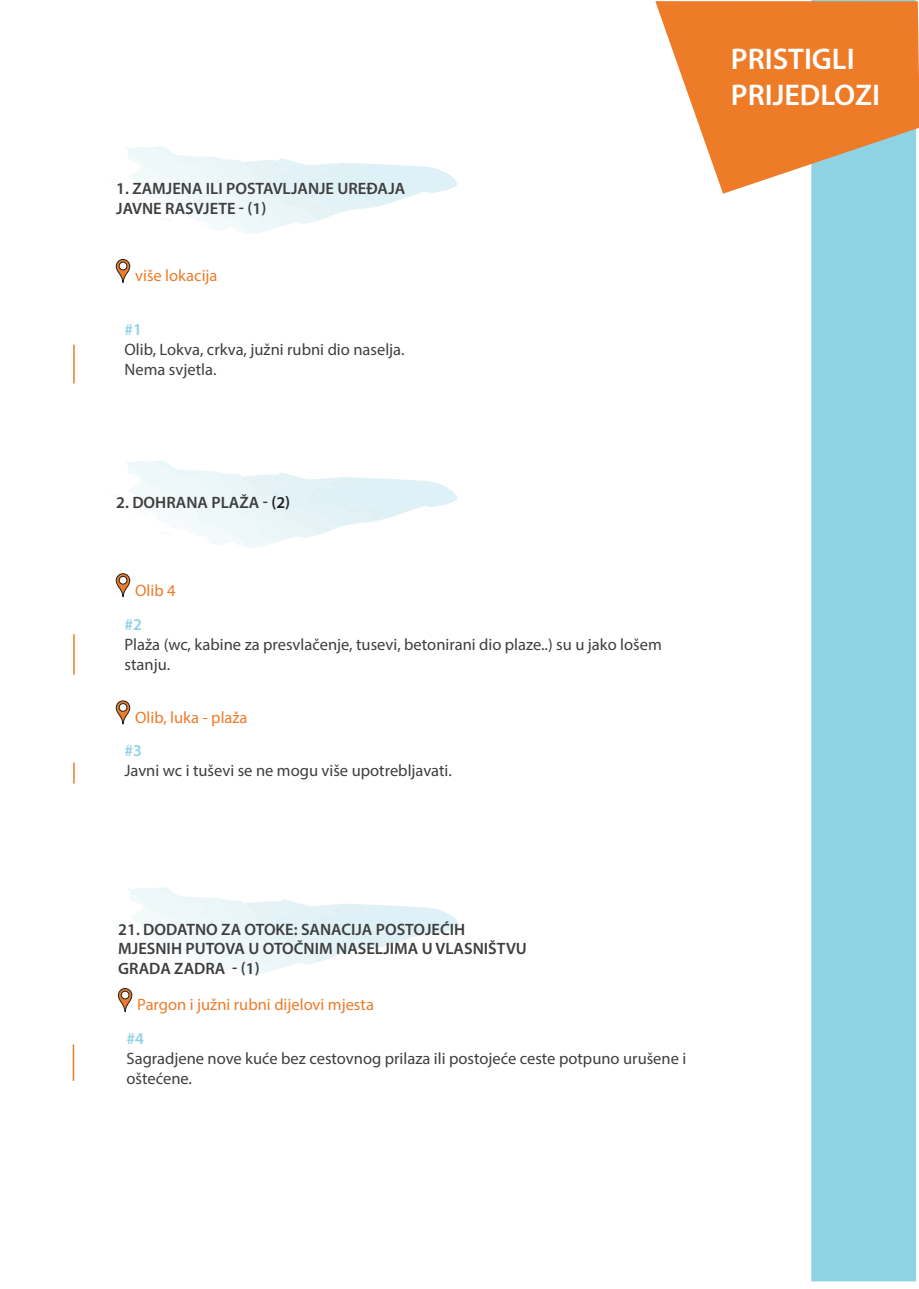
<style>
.page{position:relative;width:919px;height:1289px;background:#fff}
.page>*{position:absolute;margin:0;border:0;box-sizing:border-box;transform-origin:0 0}
.t1{font:600 30px/36px "Myriad Pro";color:#fff}
.t2{font:16.5px/19.8px "Myriad Pro";color:#3e3e3f}
.t3{font:600 16.5px/19.8px "Myriad Pro";color:#3e3e3f}
.t4{font:16.5px "Myriad Pro";color:#ee7b28}
.t5{font:600 16.5px "Myriad Pro";color:#8fd2e2}
.s1{color:#231f20}
</style>
<div class="page">
<svg style="left:127px;top:887px;width:332px;height:87px"></svg>
<svg style="left:118px;top:988px;width:14px;height:23px"></svg>
<hr style="left:73px;top:1044px;width:1px;height:36px;background:#ee7b28">
<svg style="left:125px;top:146px;width:332px;height:88px"></svg>
<svg style="left:116px;top:259px;width:14px;height:23px"></svg>
<svg style="left:125px;top:461px;width:332px;height:87px"></svg>
<svg style="left:116px;top:573px;width:14px;height:23px"></svg>
<svg style="left:116px;top:700px;width:14px;height:23px"></svg>
<hr style="left:73px;top:345px;width:2px;height:38px;background:#ee7b28">
<hr style="left:73px;top:762px;width:2px;height:21px;background:#ee7b28">
<hr style="left:73px;top:634px;width:2px;height:40px;background:#ee7b28">
<div style="left:811px;top:0;width:105px;height:1281px;background:#8fd2e2;border:2px solid #8fd2e2"></div>
<svg style="left:655px;top:1px;width:263px;height:193px;fill:#ee7b28"></svg>
<p class="t3" style="left:116px;top:178px;width:290px">1. ZAMJENA ILI POSTAVLJANJE UREĐAJA<br>JAVNE RASVJETE - (1)</p>
<p class="t4" style="left:135px;top:266px;width:84px">više lokacija</p>
<p class="t5" style="left:125px;top:319px;width:19px">#1</p>
<p class="t2" style="left:125px;top:339px;width:281px">Olib, Lokva, crkva, južni rubni dio naselja.<br>Nema svjetla.</p>
<p class="t3" style="left:116px;top:492px;width:175px">2. DOHRANA PLAŽA - <span class="s1">(2)</span></p>
<p class="t4" style="left:135px;top:580px;width:42px">Olib 4</p>
<p class="t5" style="left:125px;top:614px;width:19px">#2</p>
<p class="t2" style="left:125px;top:634px;width:538px">Plaža (wc, kabine za presvlačenje, tusevi, betonirani dio plaze..) su u jako lošem stanju.</p>
<p class="t4" style="left:135px;top:707px;width:114px">Olib, luka - plaža</p>
<p class="t5" style="left:124px;top:740px;width:19px">#3</p>
<p class="t2" style="left:124px;top:760px;width:329px">Javni wc i tuševi se ne mogu više upotrebljavati.</p>
<h1 class="t1" style="left:730px;top:40px;width:151px">PRISTIGLI<br>PRIJEDLOZI</h1>
<p class="t3" style="left:118px;top:918px;width:410px">21. DODATNO ZA OTOKE: SANACIJA POSTOJEĆIH<br>MJESNIH PUTOVA U OTOČNIM NASELJIMA U VLASNIŠTVU<br>GRADA ZADRA - (1)</p>
<p class="t4" style="left:137px;top:994px;width:238px">Pargon i južni rubni dijelovi mjesta</p>
<p class="t5" style="left:126px;top:1028px;width:19px">#4</p>
<p class="t2" style="left:126px;top:1048px;width:561px">Sagradjene nove kuće bez cestovnog prilaza ili postojeće ceste potpuno urušene i oštećene.</p>
</div>
